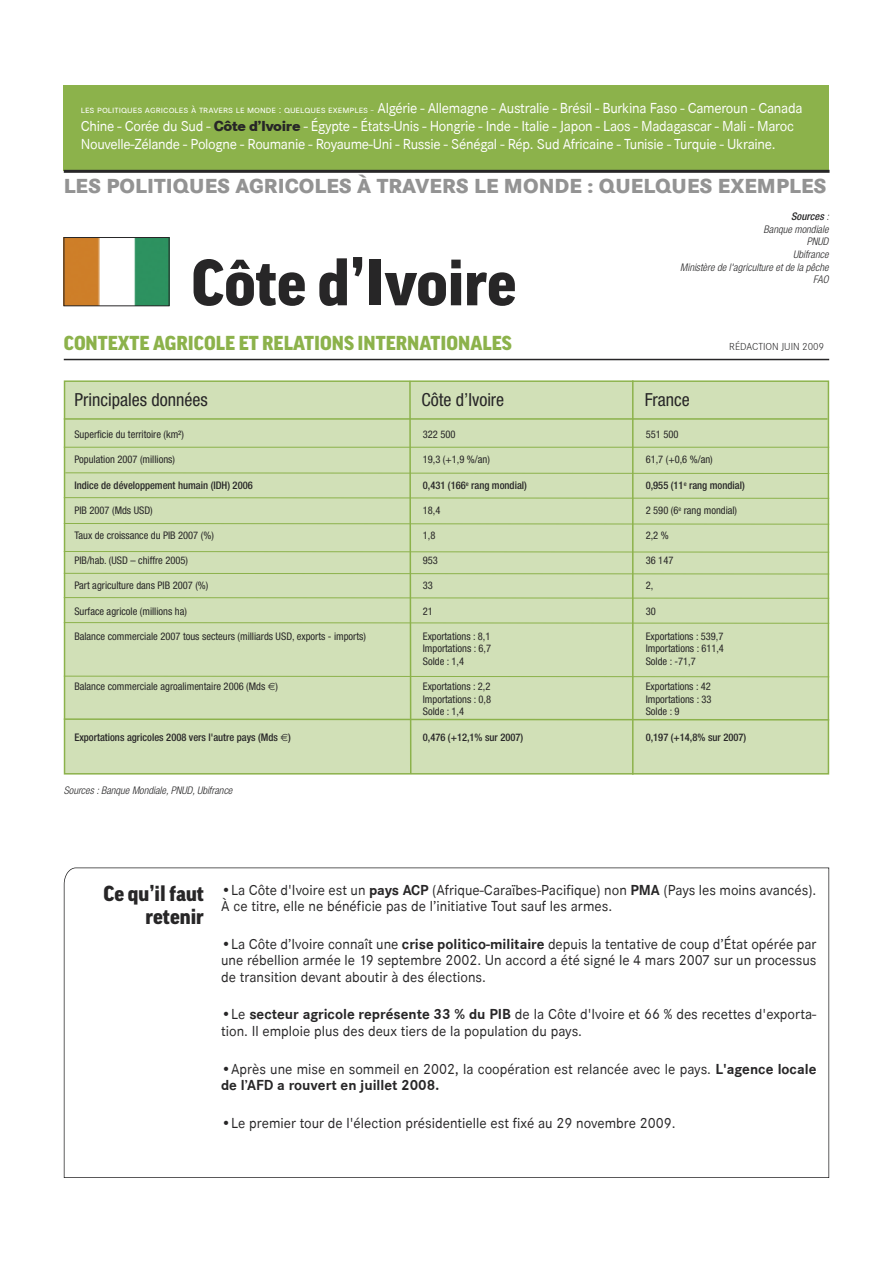
<style>
.page{position:relative;width:893px;height:1263px;background:#fff}
.page>*{position:absolute;margin:0;border:0;box-sizing:border-box;transform-origin:0 0}
.t1{font:900 63px "Good";color:#272627}
.t2{font:800 21px "Corporate S";letter-spacing:.005em;color:#939393}
.t3{font:900 21px/22.5px "Good";color:#272627;text-align:right}
.t4{font:900 19.5px "Good";color:#8cb24b}
.t5{font:condensed 18px "Helvetica Neue";color:#272627}
.t6{font:15px/16.5px "Corporate S";color:#272627}
.t7{font:15px/18px "Corporate S";letter-spacing:-.02em;color:#fff}
.t8{font:condensed 10.5px/12.6px "Helvetica Neue";color:#272627;text-align:justify}
.t9{font:500 condensed 10.5px "Helvetica Neue";color:#272627}
.t10{font:italic 300 condensed 10.5px/12.6px "Helvetica Neue";letter-spacing:.005em;color:#272627;text-align:right}
.t11{font:300 10.5px "Corporate S";color:#272627}
.s1{font-family:"Corporate SSC";font-size:10.5px}
.s2{font-weight:800;color:#272627}
.s3{font-weight:500}
.s4{font-weight:700}
</style>
<div class="page">
<hr style="left:64px;top:359px;width:765px;height:1px;background:#272627">
<svg style="left:64px;top:867px;width:765px;height:311px"></svg>
<img style="left:66px;top:239px;width:101px;height:65px">
<div style="left:64px;top:237px;width:105px;height:69px;border:1px solid #272627"></div>
<div style="left:64px;top:85px;width:765px;height:86px;background:#8cb24b"></div>
<hr style="left:64px;top:170px;width:765px;height:3px;background:#272627">
<svg style="left:63px;top:380px;width:767px;height:395px;background:#ceddb2"></svg>
<p class="t7" style="left:81px;top:99px;width:723px"><span class="s1">les politiques agricoles à travers le monde : quelques exemples -</span> Algérie - Allemagne - Australie - Brésil - Burkina Faso - Cameroun - Canada<br>Chine - Corée du Sud - <span class="s2">CÔTE D’IVOIRE</span> - Égypte - États-Unis - Hongrie - Inde - Italie - Japon - Laos - Madagascar - Mali - Maroc<br>Nouvelle-Zélande - Pologne - Roumanie - Royaume-Uni - Russie - Sénégal - Rép. Sud Africaine - Tunisie - Turquie - Ukraine.</p>
<h2 class="t2" style="left:64px;top:174px;width:764px">LES POLITIQUES AGRICOLES À TRAVERS LE MONDE : QUELQUES EXEMPLES</h2>
<p class="t10" style="left:680px;top:211px;width:150px"><span class="s3">Sources</span> :<br>Banque mondiale<br>PNUD<br>Ubifrance<br>Ministère de l'agriculture et de la pêche<br>FAO</p>
<h1 class="t1" style="left:191px;top:260px;width:327px">Côte d’Ivoire</h1>
<h3 class="t4" style="left:64px;top:335px;width:450px">CONTEXTE AGRICOLE ET RELATIONS INTERNATIONALES</h3>
<p class="t11" style="left:729px;top:340px;width:96px">RÉDACTION JUIN 2009</p>
<p class="t5" style="left:75px;top:393px;width:135px">Principales données</p>
<p class="t5" style="left:421px;top:393px;width:84px">Côte d’Ivoire</p>
<p class="t5" style="left:645px;top:393px;width:46px">France</p>
<p class="t8" style="left:74px;top:429px;width:111px">Superficie du territoire (km²)</p>
<p class="t8" style="left:74px;top:454px;width:102px">Population 2007 (millions)</p>
<p class="t9" style="left:74px;top:481px;width:180px">Indice de développement humain (IDH) 2006</p>
<p class="t8" style="left:74px;top:505px;width:80px">PIB 2007 (Mds USD)</p>
<p class="t8" style="left:74px;top:530px;width:141px">Taux de croissance du PIB 2007 (%)</p>
<p class="t8" style="left:74px;top:555px;width:115px">PIB/hab. (USD – chiffre 2005)</p>
<p class="t8" style="left:74px;top:580px;width:135px">Part agriculture dans PIB 2007 (%)</p>
<p class="t8" style="left:74px;top:605px;width:114px">Surface agricole (millions ha)</p>
<p class="t8" style="left:74px;top:631px;width:293px">Balance commerciale 2007 tous secteurs (milliards USD, exports - imports)</p>
<p class="t8" style="left:423px;top:429px;width:34px">322 500</p>
<p class="t8" style="left:423px;top:454px;width:69px">19,3 (+1,9 %/an)</p>
<p class="t9" style="left:423px;top:481px;width:106px">0,431 (166<sup>e</sup> rang mondial)</p>
<p class="t8" style="left:423px;top:505px;width:19px">18,4</p>
<p class="t8" style="left:423px;top:530px;width:14px">1,8</p>
<p class="t8" style="left:423px;top:555px;width:17px">953</p>
<p class="t8" style="left:423px;top:580px;width:12px">33</p>
<p class="t8" style="left:423px;top:605px;width:12px">21</p>
<p class="t8" style="left:423px;top:631px;width:70px">Exportations : 8,1<br>Importations : 6,7<br>Solde : 1,4</p>
<p class="t8" style="left:423px;top:681px;width:70px">Exportations : 2,2<br>Importations : 0,8<br>Solde : 1,4</p>
<p class="t9" style="left:423px;top:733px;width:102px">0,476 (+12,1% sur 2007)</p>
<p class="t8" style="left:646px;top:429px;width:34px">551 500</p>
<p class="t8" style="left:646px;top:454px;width:69px">61,7 (+0,6 %/an)</p>
<p class="t9" style="left:646px;top:481px;width:101px">0,955 (11<sup>e</sup> rang mondial)</p>
<p class="t8" style="left:646px;top:505px;width:93px">2 590 (6<sup>e</sup> rang mondial)</p>
<p class="t8" style="left:646px;top:530px;width:25px">2,2 %</p>
<p class="t8" style="left:646px;top:555px;width:29px">36 147</p>
<p class="t8" style="left:646px;top:580px;width:9px">2,</p>
<p class="t8" style="left:646px;top:605px;width:12px">30</p>
<p class="t8" style="left:646px;top:631px;width:80px">Exportations : 539,7<br>Importations : 611,4<br>Solde : -71,7</p>
<p class="t8" style="left:646px;top:681px;width:67px">Exportations : 42<br>Importations : 33<br>Solde : 9</p>
<p class="t9" style="left:646px;top:733px;width:102px">0,197 (+14,8% sur 2007)</p>
<p class="t8" style="left:74px;top:681px;width:205px">Balance commerciale agroalimentaire 2006 (Mds )</p>
<p class="t9" style="left:74px;top:733px;width:218px">Exportations agricoles 2008 vers l'autre pays (Mds )</p>
<p class="t10" style="left:64px;top:785px;width:170px">Sources : Banque Mondiale, PNUD, Ubifrance</p>
<h2 class="t3" style="left:103px;top:884px;width:102px">Ce qu’il faut retenir</h2>
<p class="t6" style="left:221px;top:881px;width:597px">•La Côte d'Ivoire est un <span class="s4">pays ACP</span> (Afrique-Caraïbes-Pacifique) non <span class="s4">PMA</span> (Pays les moins avancés).<br>À ce titre, elle ne bénéficie pas de l’initiative Tout sauf les armes.</p>
<p class="t6" style="left:221px;top:935px;width:597px;text-align:justify">•La Côte d’Ivoire connaît une <span class="s4">crise politico-militaire</span> depuis la tentative de coup d’État opérée par une rébellion armée le 19 septembre 2002. Un accord a été signé le 4 mars 2007 sur un processus de transition devant aboutir à des élections.</p>
<p class="t6" style="left:221px;top:1006px;width:596px">•Le <span class="s4">secteur agricole représente 33 % du PIB</span> de la Côte d'Ivoire et 66 % des recettes d'exporta&shy;tion. Il emploie plus des deux tiers de la population du pays.</p>
<p class="t6" style="left:221px;top:1060px;width:597px">•Après une mise en sommeil en 2002, la coopération est relancée avec le pays. <span class="s4">L'agence locale de l’AFD a rouvert en juillet 2008.</span></p>
<p class="t6" style="left:221px;top:1114px;width:456px">•Le premier tour de l'élection présidentielle est fixé au 29 novembre 2009.</p>
</div>
